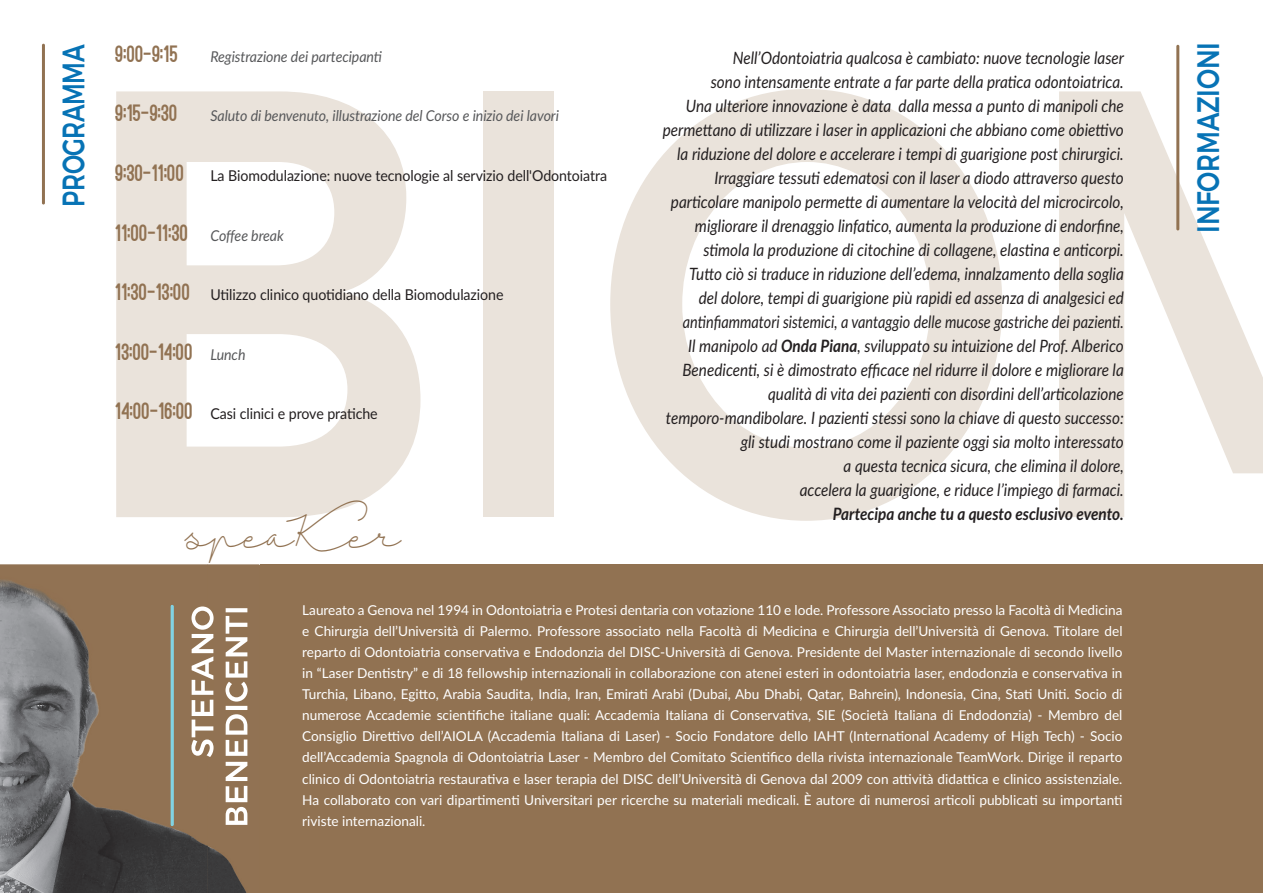
<style>
.page{position:relative;width:1263px;height:893px;background:#fff}
.page>*{position:absolute;margin:0;border:0;box-sizing:border-box;transform-origin:0 0}
.t1{font:41.55px "Autumn Chant";color:#917252;scale:.83 1}
.t2{font:500 31.05px "Montserrat";letter-spacing:-.01em;color:#0773b5;scale:.8 1}
.t3{font:500 31.05px "Montserrat";letter-spacing:-.01em;color:#0773b5;scale:.76 1}
.t4{font:900 22.35px "Ostrich Sans";color:#917252}
.t5{font:italic 16.95px/24px "Lato";color:#231f20;text-align:right;scale:.9 1}
.t6{font:italic 700 16.95px "Lato";color:#231f20;scale:.9 1}
.t7{font:15px "Lato";letter-spacing:-.005em;color:#231f20;scale:.95 1}
.t8{font:italic 15px "Lato";letter-spacing:-.005em;color:#57585a;scale:.95 1}
.t9{font:13.65px/21px "Lato";color:#fff;text-align:justify}
.s1{font-weight:700}
.s2{font-family:"Lato";font-weight:400;font-style:italic;font-size:15px;color:#57585a}
.s3{font-family:"Ostrich Sans";font-weight:900;font-size:22.35px;color:#917252}
</style>
<div class="page">
<svg style="left:116px;top:91px;width:304px;height:426px;fill:#eae3db"></svg>
<div style="left:484px;top:91px;width:70px;height:426px;background:#eae3db"></div>
<svg style="left:610px;top:89px;width:392px;height:432px"></svg>
<svg style="left:1059px;top:91px;width:204px;height:426px;fill:#eae3db"></svg>
<hr style="left:42px;top:44px;width:3px;height:161px;background:#917252;border-radius:2px">
<hr style="left:1176px;top:45px;width:3px;height:185px;background:#917252;border-radius:2px">
<div style="left:0;top:564px;width:1263px;height:329px;background:#917252"></div>
<img style="left:0;top:564px;width:259px;height:329px">
<img style="left:171px;top:605px;width:3px;height:221px">
<img style="left:191px;top:606px;width:23px;height:151px">
<img style="left:225px;top:608px;width:23px;height:217px">
<h2 class="t3" style="left:49px;top:207px;width:214px;rotate:-90deg">PROGRAMMA</h2>
<h2 class="t2" style="left:1183px;top:233px;width:239px;rotate:-90deg">INFORMAZIONI</h2>
<h3 class="t4" style="left:116px;top:45px;width:64px">9:00-9:15</h3>
<p class="t8" style="left:210px;top:46px;width:182px">Registrazione dei partecipanti</p>
<p class="t5" style="left:663px;top:45px;width:514px">Nell’Odontoiatria qualcosa è cambiato: nuove tecnologie laser<br>sono intensamente entrate a far parte della pratica odontoiatrica.<br>Una ulteriore innovazione è data dalla messa a punto di manipoli che permettano di utilizzare i laser in applicazioni che abbiano come obiettivo la riduzione del dolore e accelerare i tempi di guarigione post chirurgici.<br>Irraggiare tessuti edematosi con il laser a diodo attraverso questo particolare manipolo permette di aumentare la velocità del microcircolo, migliorare il drenaggio linfatico, aumenta la produzione di endorfine, stimola la produzione di citochine di collagene, elastina e anticorpi.<br>Tutto ciò si traduce in riduzione dell’edema, innalzamento della soglia<br>del dolore, tempi di guarigione più rapidi ed assenza di analgesici ed antinfiammatori sistemici, a vantaggio delle mucose gastriche dei pazienti.<br>Il manipolo ad <span class="s1">Onda Piana</span>, sviluppato su intuizione del Prof. Alberico Benedicenti, si è dimostrato efficace nel ridurre il dolore e migliorare la qualità di vita dei pazienti con disordini dell’articolazione temporo-mandibolare. I pazienti stessi sono la chiave di questo successo: gli studi mostrano come il paziente oggi sia molto interessato<br>a questa tecnica sicura, che elimina il dolore,<br>accelera la guarigione, e riduce l’impiego di farmaci.</p>
<p class="t6" style="left:833px;top:502px;width:325px">Partecipa anche tu a questo esclusivo evento.</p>
<h3 class="t4" style="left:116px;top:105px;width:64px">9:15-9:30</h3>
<p class="t8" style="left:210px;top:105px;width:368px">Saluto di benvenuto, illustrazione del Corso e inizio dei lavori</p>
<h3 class="t4" style="left:116px;top:164px;width:70px">9:30-11:00</h3>
<p class="t7" style="left:210px;top:165px;width:419px">La Biomodulazione: nuove tecnologie al servizio dell'Odontoiatra</p>
<h3 class="t4" style="left:116px;top:224px;width:170px">11:00-11:30 <span class="s2">Coffee break</span></h3>
<p class="t7" style="left:116px;top:284px;width:410px"><span class="s3">11:30-13:00</span> Utilizzo clinico quotidiano della Biomodulazione</p>
<h3 class="t4" style="left:116px;top:343px;width:131px">13:00-14:00 <span class="s2">Lunch</span></h3>
<p class="t7" style="left:116px;top:403px;width:277px"><span class="s3">14:00-16:00</span> Casi clinici e prove pratiche</p>
<h1 class="t1" style="left:184px;top:512px;width:262px">speaKer</h1>
<p class="t9" style="left:302px;top:599px;width:822px">Laureato a Genova nel 1994 in Odontoiatria e Protesi dentaria con votazione 110 e lode. Professore Associato presso la Facoltà di Medicina e Chirurgia dell’Università di Palermo. Professore associato nella Facoltà di Medicina e Chirurgia dell’Università di Genova. Titolare del reparto di Odontoiatria conservativa e Endodonzia del DISC-Università di Genova. Presidente del Master internazionale di secondo livello in “Laser Dentistry” e di 18 fellowship internazionali in collaborazione con atenei esteri in odontoiatria laser, endodonzia e conservativa in Turchia, Libano, Egitto, Arabia Saudita, India, Iran, Emirati Arabi (Dubai, Abu Dhabi, Qatar, Bahrein), Indonesia, Cina, Stati Uniti. Socio di numerose Accademie scientifiche italiane quali: Accademia Italiana di Conservativa, SIE (Società Italiana di Endodonzia) - Membro del Consiglio Direttivo dell’AIOLA (Accademia Italiana di Laser) - Socio Fondatore dello IAHT (International Academy of High Tech) - Socio dell’Accademia Spagnola di Odontoiatria Laser - Membro del Comitato Scientifico della rivista internazionale TeamWork. Dirige il reparto clinico di Odontoiatria restaurativa e laser terapia del DISC dell’Università di Genova dal 2009 con attività didattica e clinico assistenziale.<br>Ha collaborato con vari dipartimenti Universitari per ricerche su materiali medicali. È autore di numerosi articoli pubblicati su importanti riviste internazionali.</p>
</div>
